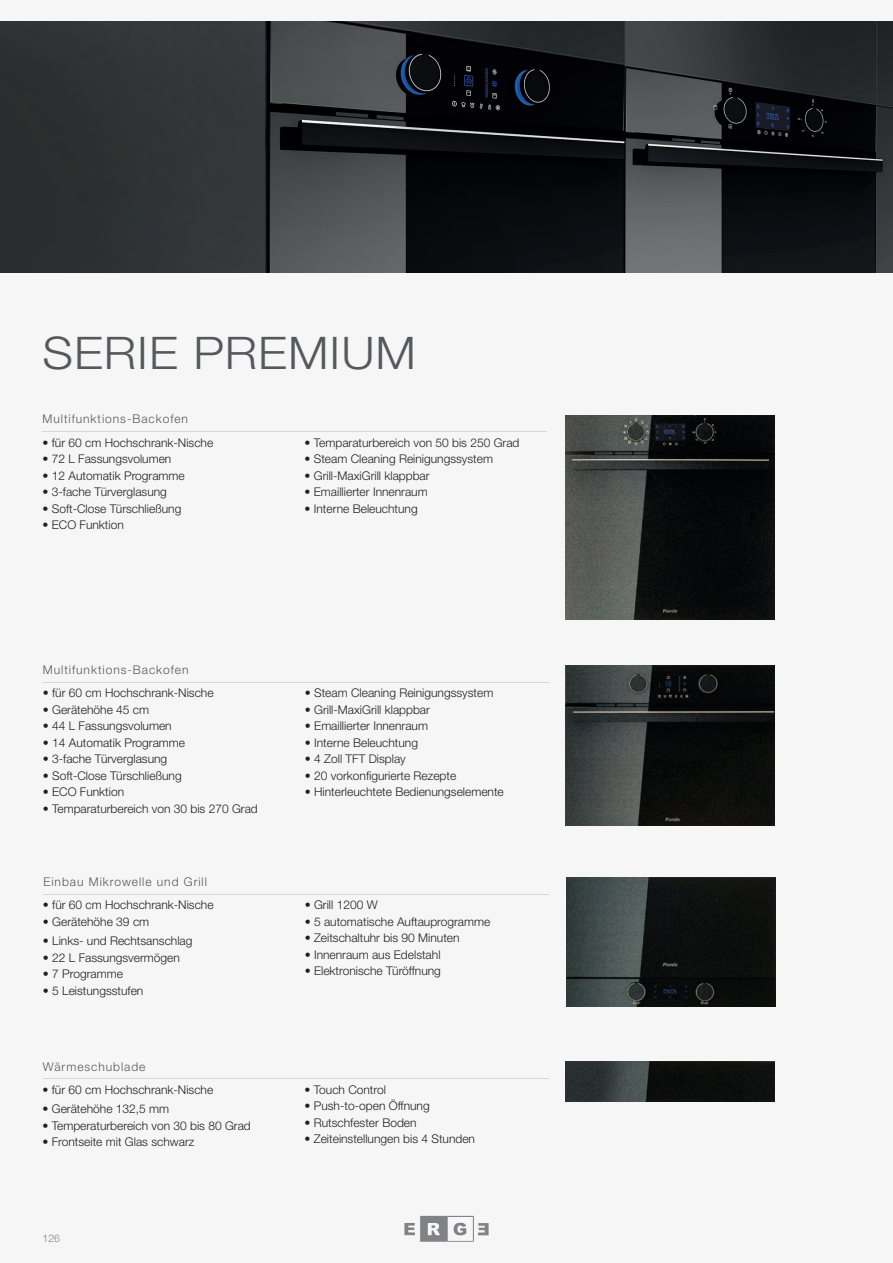
<style>
.page{position:relative;width:893px;height:1263px;background:#f6f6f7}
.page>*{position:absolute;margin:0;border:0;box-sizing:border-box;transform-origin:0 0}
.t1{font:300 45px "Helvetica Neue LT Std";letter-spacing:.02em;color:#57585a;scale:1.08 1}
.t2{font:300 12px "Helvetica Neue LT Std";color:#231f20}
.t3{font:300 12px "Helvetica Neue LT Std";letter-spacing:.08em;color:#57585a}
.t4{font:300 10.5px "Helvetica Neue LT Std";color:#808285}
</style>
<div class="page">
<svg style="left:404px;top:1216px;width:85px;height:26px"></svg>
<img style="left:0;top:21px;width:893px;height:252px">
<hr style="left:43px;top:431px;width:504px;height:1px;background:#d7d8da">
<img style="left:566px;top:415px;width:209px;height:204px">
<hr style="left:43px;top:682px;width:506px;height:1px;background:#d7d8da">
<img style="left:566px;top:665px;width:209px;height:161px">
<hr style="left:43px;top:894px;width:506px;height:1px;background:#d7d8da">
<img style="left:567px;top:877px;width:209px;height:129px">
<hr style="left:43px;top:1078px;width:506px;height:1px;background:#d7d8da">
<img style="left:566px;top:1061px;width:209px;height:40px">
<h1 class="t1" style="left:43px;top:326px;width:347px">SERIE PREMIUM</h1>
<p class="t3" style="left:43px;top:412px;width:147px">Multifunktions-Backofen</p>
<p class="t2" style="left:43px;top:435px;width:172px">• für 60 cm Hochschrank-Nische</p>
<p class="t2" style="left:43px;top:451px;width:130px">• 72 L Fassungsvolumen</p>
<p class="t2" style="left:43px;top:468px;width:144px">• 12 Automatik Programme</p>
<p class="t2" style="left:43px;top:484px;width:126px">• 3-fache Türverglasung</p>
<p class="t2" style="left:43px;top:501px;width:140px">• Soft-Close Türschließung</p>
<p class="t2" style="left:43px;top:517px;width:83px">• ECO Funktion</p>
<p class="t2" style="left:305px;top:435px;width:216px">• Temparaturbereich von 50 bis 250 Grad</p>
<p class="t2" style="left:305px;top:451px;width:190px">• Steam Cleaning Reinigungssystem</p>
<p class="t2" style="left:305px;top:468px;width:127px">• Grill-MaxiGrill klappbar</p>
<p class="t2" style="left:305px;top:484px;width:125px">• Emaillierter Innenraum</p>
<p class="t2" style="left:305px;top:501px;width:115px">• Interne Beleuchtung</p>
<p class="t3" style="left:43px;top:662px;width:147px">Multifunktions-Backofen</p>
<p class="t2" style="left:43px;top:686px;width:172px">• für 60 cm Hochschrank-Nische</p>
<p class="t2" style="left:43px;top:702px;width:108px">• Gerätehöhe 45 cm</p>
<p class="t2" style="left:43px;top:719px;width:130px">• 44 L Fassungsvolumen</p>
<p class="t2" style="left:43px;top:735px;width:144px">• 14 Automatik Programme</p>
<p class="t2" style="left:43px;top:752px;width:126px">• 3-fache Türverglasung</p>
<p class="t2" style="left:43px;top:768px;width:140px">• Soft-Close Türschließung</p>
<p class="t2" style="left:43px;top:785px;width:83px">• ECO Funktion</p>
<p class="t2" style="left:43px;top:801px;width:216px">• Temparaturbereich von 30 bis 270 Grad</p>
<p class="t3" style="left:43px;top:874px;width:165px">Einbau Mikrowelle und Grill</p>
<p class="t2" style="left:43px;top:898px;width:172px">• für 60 cm Hochschrank-Nische</p>
<p class="t2" style="left:43px;top:914px;width:108px">• Gerätehöhe 39 cm</p>
<p class="t2" style="left:43px;top:934px;width:151px">• Links- und Rechtsanschlag</p>
<p class="t2" style="left:43px;top:950px;width:138px">• 22 L Fassungsvermögen</p>
<p class="t2" style="left:43px;top:967px;width:82px">• 7 Programme</p>
<p class="t2" style="left:43px;top:983px;width:102px">• 5 Leistungsstufen</p>
<p class="t3" style="left:43px;top:1059px;width:104px">Wärmeschublade</p>
<p class="t2" style="left:43px;top:1082px;width:172px">• für 60 cm Hochschrank-Nische</p>
<p class="t2" style="left:43px;top:1102px;width:128px">• Gerätehöhe 132,5 mm</p>
<p class="t2" style="left:43px;top:1118px;width:210px">• Temperaturbereich von 30 bis 80 Grad</p>
<p class="t2" style="left:43px;top:1135px;width:153px">• Frontseite mit Glas schwarz</p>
<p class="t4" style="left:43px;top:1231px;width:19px">126</p>
<p class="t2" style="left:305px;top:686px;width:190px">• Steam Cleaning Reinigungssystem</p>
<p class="t2" style="left:305px;top:702px;width:127px">• Grill-MaxiGrill klappbar</p>
<p class="t2" style="left:305px;top:719px;width:125px">• Emaillierter Innenraum</p>
<p class="t2" style="left:305px;top:735px;width:115px">• Interne Beleuchtung</p>
<p class="t2" style="left:305px;top:752px;width:102px">• 4 Zoll TFT Display</p>
<p class="t2" style="left:305px;top:768px;width:153px">• 20 vorkonfigurierte Rezepte</p>
<p class="t2" style="left:305px;top:785px;width:200px">• Hinterleuchtete Bedienungselemente</p>
<p class="t2" style="left:305px;top:898px;width:74px">• Grill 1200 W</p>
<p class="t2" style="left:305px;top:914px;width:187px">• 5 automatische Auftauprogramme</p>
<p class="t2" style="left:305px;top:931px;width:156px">• Zeitschaltuhr bis 90 Minuten</p>
<p class="t2" style="left:305px;top:947px;width:137px">• Innenraum aus Edelstahl</p>
<p class="t2" style="left:305px;top:964px;width:138px">• Elektronische Türöffnung</p>
<p class="t2" style="left:305px;top:1082px;width:83px">• Touch Control</p>
<p class="t2" style="left:305px;top:1099px;width:127px">• Push-to-open Öffnung</p>
<p class="t2" style="left:305px;top:1115px;width:114px">• Rutschfester Boden</p>
<p class="t2" style="left:305px;top:1132px;width:172px">• Zeiteinstellungen bis 4 Stunden</p>
</div>
